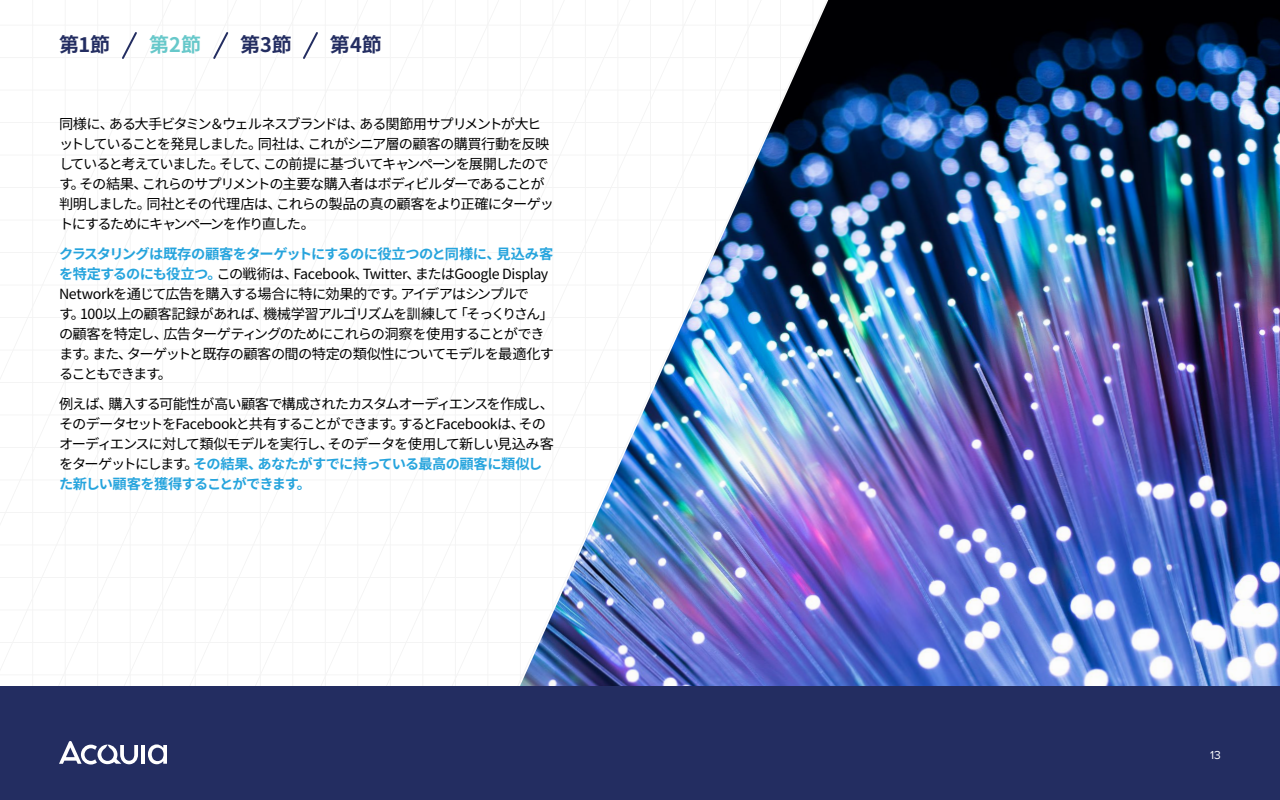
<style>
.page{position:relative;width:1280px;height:800px;background:#fff}
.page>*{position:absolute;margin:0;border:0;box-sizing:border-box;transform-origin:0 0}
.t1{font:700 20px "Noto Sans CJ Kjp";color:#232d61}
.t2{font:700 20px "Noto Sans CJ Kjp";color:#67c8ca}
.t3{font:14px/20px "Noto Sans CJ Kjp";letter-spacing:-.075em;color:#000}
.t4{font:14px/20px "Noto Sans CJ Kjp";letter-spacing:-.055em;color:#000}
.t5{font:12px "Proxima Nova";color:#fff}
.s1{font-weight:700;color:#26a4dd}
</style>
<div class="page">
<svg style="left:0;top:7px;width:177px;height:673px"></svg>
<img style="left:520px;top:0;width:760px;height:686px">
<div style="left:0;top:686px;width:1280px;height:114px;background:#232d61"></div>
<hr style="left:142px;top:745px;width:3px;height:19px;background:#fff">
<svg style="left:59px;top:741px;width:79px;height:24px"></svg>
<svg style="left:148px;top:744px;width:19px;height:20px"></svg>
<svg style="left:120px;top:30px;width:19px;height:31px"></svg>
<svg style="left:212px;top:32px;width:18px;height:27px"></svg>
<svg style="left:301px;top:32px;width:19px;height:27px"></svg>
<h1 class="t1" style="left:59px;top:33px;width:53px">第1節</h1>
<h1 class="t2" style="left:149px;top:33px;width:53px">第2節</h1>
<h1 class="t1" style="left:240px;top:33px;width:53px">第3節</h1>
<h1 class="t1" style="left:330px;top:33px;width:53px">第4節</h1>
<p class="t3" style="left:59px;top:114px;width:497px">同様に、ある大手ビタミン＆ウェルネスブランドは、ある関節用サプリメントが大ヒットしていることを発見しました。同社は、これがシニア層の顧客の購買行動を反映していると考えていました。そして、この前提に基づいてキャンペーンを展開したのです。その結果、これらのサプリメントの主要な購入者はボディビルダーであることが判明しました。同社とその代理店は、これらの製品の真の顧客をより正確にターゲットにするためにキャンペーンを作り直した。</p>
<p class="t4" style="left:59px;top:244px;width:496px"><span class="s1">クラスタリングは既存の顧客をターゲットにするのに役立つのと同様に、見込み客を特定するのにも役立つ。</span>この戦術は、Facebook、Twitter、またはGoogle Display Networkを通じて広告を購入する場合に特に効果的です。アイデアはシンプルで<br>す。100以上の顧客記録があれば、機械学習アルゴリズムを訓練して「そっくりさん」の顧客を特定し、広告ターゲティングのためにこれらの洞察を使用することができます。また、ターゲットと既存の顧客の間の特定の類似性についてモデルを最適化することもできます。</p>
<p class="t3" style="left:59px;top:394px;width:497px">例えば、購入する可能性が高い顧客で構成されたカスタムオーディエンスを作成し、そのデータセットをFacebookと共有することができます。するとFacebookは、そのオーディエンスに対して類似モデルを実行し、そのデータを使用して新しい見込み客をターゲットにします。<span class="s1">その結果、あなたがすでに持っている最高の顧客に類似した新しい顧客を獲得することができます。</span></p>
<p class="t5" style="left:1210px;top:749px;width:12px">13</p>
</div>
